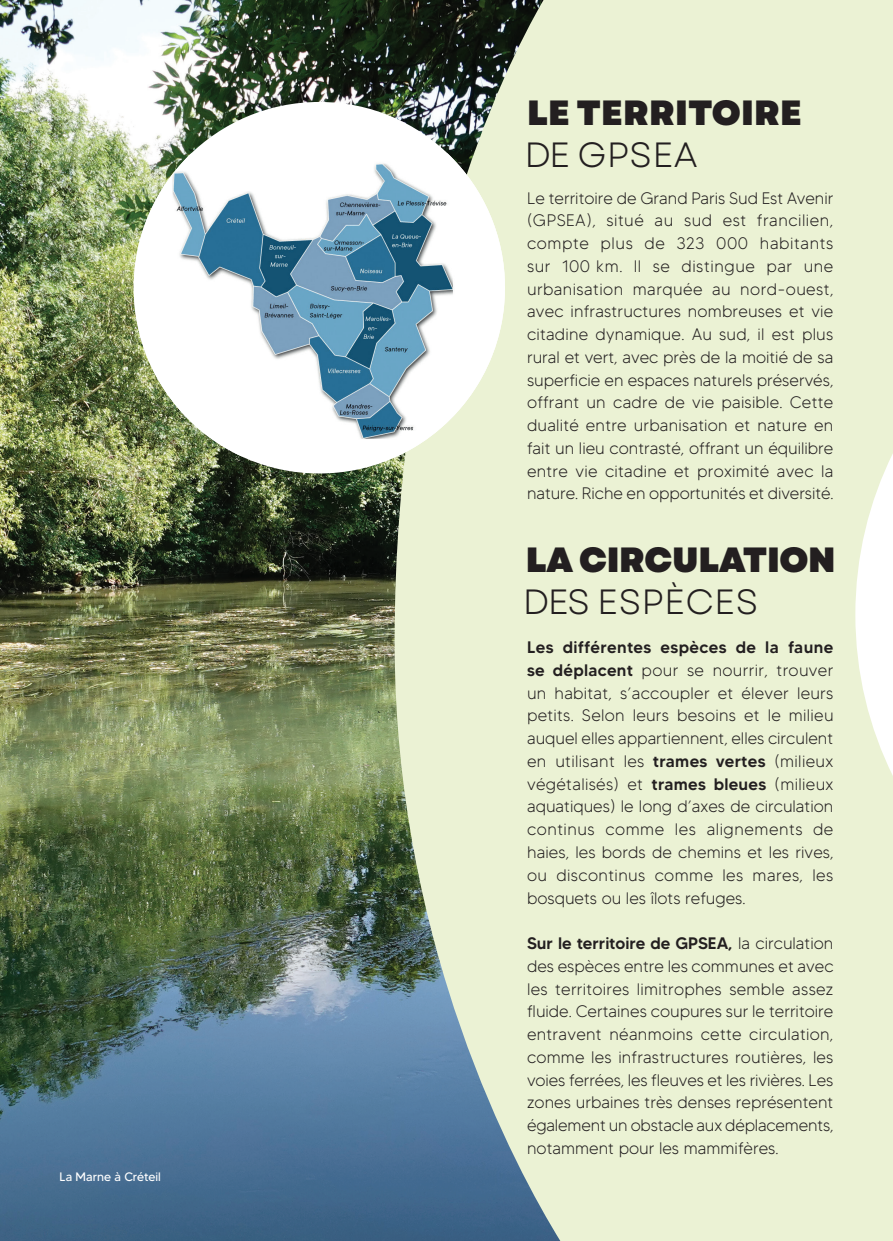
<style>
.page{position:relative;width:893px;height:1241px;background:#fff}
.page>*{position:absolute;margin:0;border:0;box-sizing:border-box;transform-origin:0 0}
.Titre{font:800 35px/42px "Garet";letter-spacing:-.01em;color:#231f20}
.Titre-2{font:35px "Garet";letter-spacing:-.005em;color:#231f20}
.Texte_courant{font:300 16.62px/22.8px "MADETOMMY";color:#231f20;text-align:justify}
.légende{font:12.25px "MADETOMMY";color:#fff}
.s1{font-weight:400}
.s2{font-weight:500}
</style>
<div class="page">
<div style="left:382px;top:0;width:511px;height:1240px;background:#ebf2d4"></div>
<img style="left:0;top:0;width:560px;height:1240px">
<div style="left:134px;top:102px;width:371px;height:371px;background:#fff;border-radius:50%"></div>
<img style="left:134px;top:153px;width:371px;height:303px">
<svg style="left:855px;top:454px;width:38px;height:322px"></svg>
<p class="légende" style="left:60px;top:1169px;width:103px">La Marne à Créteil</p>
<p class="Titre" style="left:524px;top:92px;width:279px">LE TERRITOIRE<br><span class="s1">DE GPSEA</span></p>
<p class="Texte_courant" style="left:527px;top:186px;width:308px">Le territoire de Grand Paris Sud Est Avenir (GPSEA), situé au sud est francilien, compte plus de 323 000 habitants sur 100 km. Il se distingue par une urbanisation marquée au nord-ouest, avec infrastructures nombreuses et vie citadine dynamique. Au sud, il est plus rural et vert, avec près de la moitié de sa superficie en espaces naturels préservés, offrant un cadre de vie paisible. Cette dualité entre urbanisation et nature en fait un lieu contrasté, offrant un équilibre entre vie citadine et proximité avec la nature. Riche en opportunités et diversité.</p>
<p class="Titre" style="left:526px;top:539px;width:311px">LA CIRCULATION</p>
<p class="Titre-2" style="left:523px;top:580px;width:237px">DES ESPÈCES</p>
<p class="Texte_courant" style="left:527px;top:635px;width:308px"><span class="s2">Les différentes espèces de la faune se déplacent</span> pour se nourrir, trouver un habitat, s’accoupler et élever leurs petits. Selon leurs besoins et le milieu auquel elles appartiennent, elles circulent en utilisant les <span class="s2">trames vertes</span> (milieux végétalisés) et <span class="s2">trames bleues</span> (milieux aquatiques) le long d’axes de circulation continus comme les alignements de haies, les bords de chemins et les rives, ou discontinus comme les mares, les bosquets ou les îlots refuges.</p>
<p class="Texte_courant" style="left:527px;top:931px;width:308px"><span class="s2">Sur le territoire de GPSEA,</span> la circulation des espèces entre les communes et avec les territoires limitrophes semble assez fluide. Certaines coupures sur le territoire entravent néanmoins cette circulation, comme les infrastructures routières, les voies ferrées, les fleuves et les rivières. Les zones urbaines très denses représentent également un obstacle aux déplacements, notamment pour les mammifères.</p>
</div>
